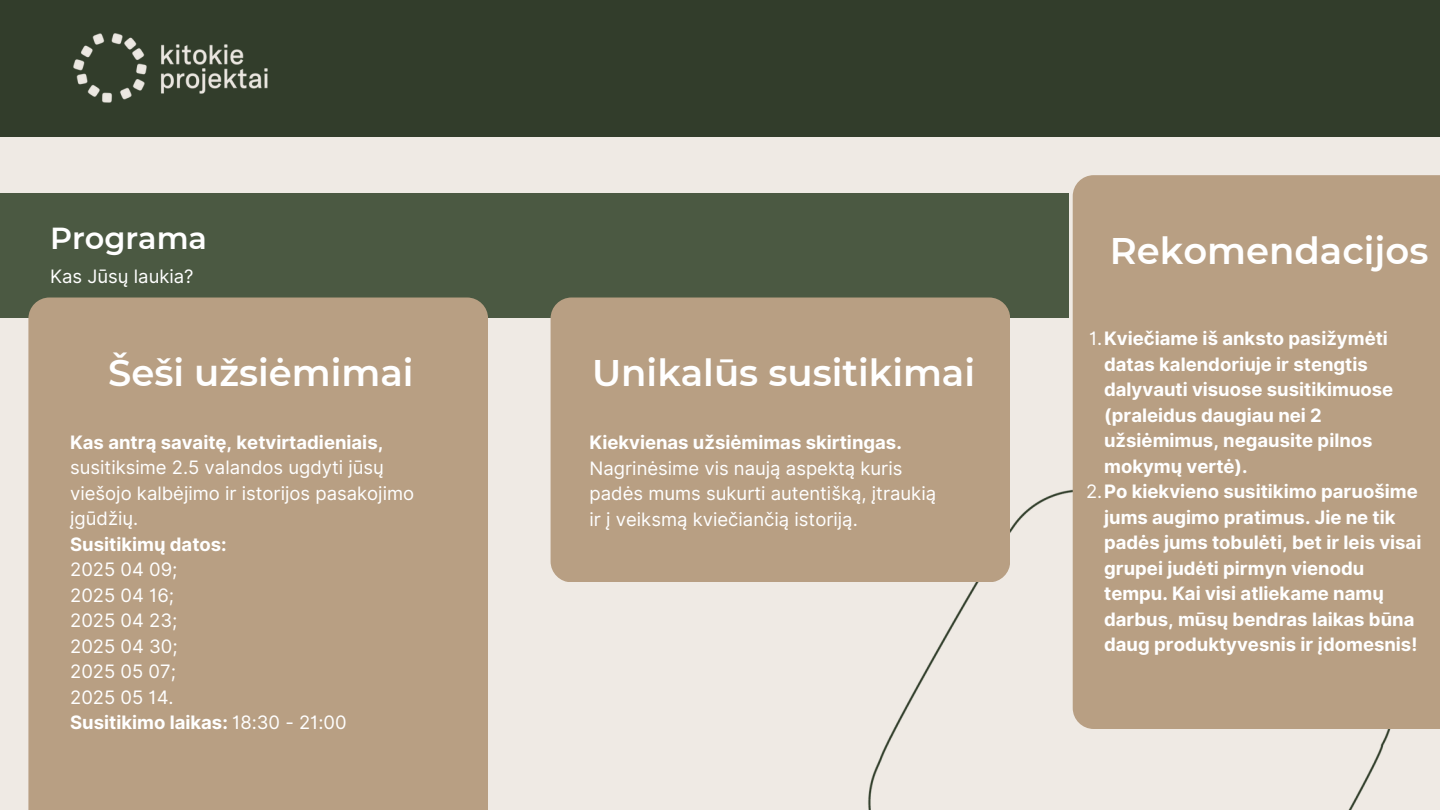
<style>
.page{position:relative;width:1440px;height:810px;background:#efeae4}
.page>*{position:absolute;margin:0;border:0;box-sizing:border-box;transform-origin:0 0}
.t1{font:600 37px "Montserrat";color:#fff}
.t2{font:600 30.3px "Montserrat";color:#fff}
.t3{font:700 18.5px/25.5px "Inter";color:#fff}
.t4{font:18.5px/25.5px "Inter";color:#fff}
.s1{font-weight:700}
.s2{font-weight:400}
</style>
<div class="page">
<img style="left:868px;top:479px;width:523px;height:331px">
<div style="left:0;top:194px;width:1069px;height:124px;background:#4b5942"></div>
<div style="left:0;top:0;width:1440px;height:136px;background:#323d2b"></div>
<div style="left:28px;top:298px;width:460px;height:512px;background:#b89f83"></div>
<div style="left:551px;top:298px;width:459px;height:284px;background:#b89f83;border-radius:21px"></div>
<div style="left:1073px;top:175px;width:367px;height:554px;background:#b89f83"></div>
<p class="t2" style="left:50px;top:220px;width:158px">Programa</p>
<h1 class="t4" style="left:50px;top:264px;width:145px">Kas Jūsų laukia?</h1>
<p class="t1" style="left:108px;top:350px;width:307px">Šeši užsiėmimai</p>
<p class="t1" style="left:592px;top:350px;width:384px">Unikalūs susitikimai</p>
<h2 class="t4" style="left:70px;top:429px;width:345px"><span class="s1">Kas antrą savaitę, ketvirtadieniais, </span>susitiksime 2.5 valandos ugdyti jūsų viešojo kalbėjimo ir istorijos pasakojimo įgūdžių.</h2>
<p class="t3" style="left:70px;top:531px;width:158px">Susitikimų datos:</p>
<h1 class="t4" style="left:70px;top:557px;width:109px">2025 04 09;</h1>
<p class="t4" style="left:70px;top:582px;width:105px">2025 04 16;</p>
<p class="t4" style="left:70px;top:608px;width:109px">2025 04 23;</p>
<p class="t4" style="left:70px;top:633px;width:109px">2025 04 30;</p>
<p class="t4" style="left:70px;top:659px;width:107px">2025 05 07;</p>
<p class="t4" style="left:70px;top:684px;width:105px">2025 05 14.</p>
<p class="t3" style="left:70px;top:710px;width:278px">Susitikimo laikas: <span class="s2">18:30 - 21:00</span></p>
<p class="t3" style="left:590px;top:430px;width:314px">Kiekvienas užsiėmimas skirtingas.</p>
<p class="t4" style="left:590px;top:455px;width:348px">Nagrinėsime vis naują aspektą kuris padės mums sukurti autentišką, įtraukią ir į veiksmą kviečiančią istoriją.</p>
<p class="t1" style="left:1110px;top:228px;width:320px">Rekomendacijos</p>
<h1 class="t3" style="left:1104px;top:326px;width:291px;text-indent:-15px"><span class="s2">1.</span>Kviečiame iš anksto pasižymėti datas kalendoriuje ir stengtis dalyvauti visuose susitikimuose (praleidus daugiau nei 2 užsiėmimus, negausite pilnos mokymų vertė).</h1>
<p class="t3" style="left:1104px;top:479px;width:319px;text-indent:-18px"><span class="s2">2.</span>Po kiekvieno susitikimo paruošime jums augimo pratimus. Jie ne tik padės jums tobulėti, bet ir leis visai grupei judėti pirmyn vienodu tempu. Kai visi atliekame namų darbus, mūsų bendras laikas būna daug produktyvesnis ir įdomesnis!</p>
</div>
